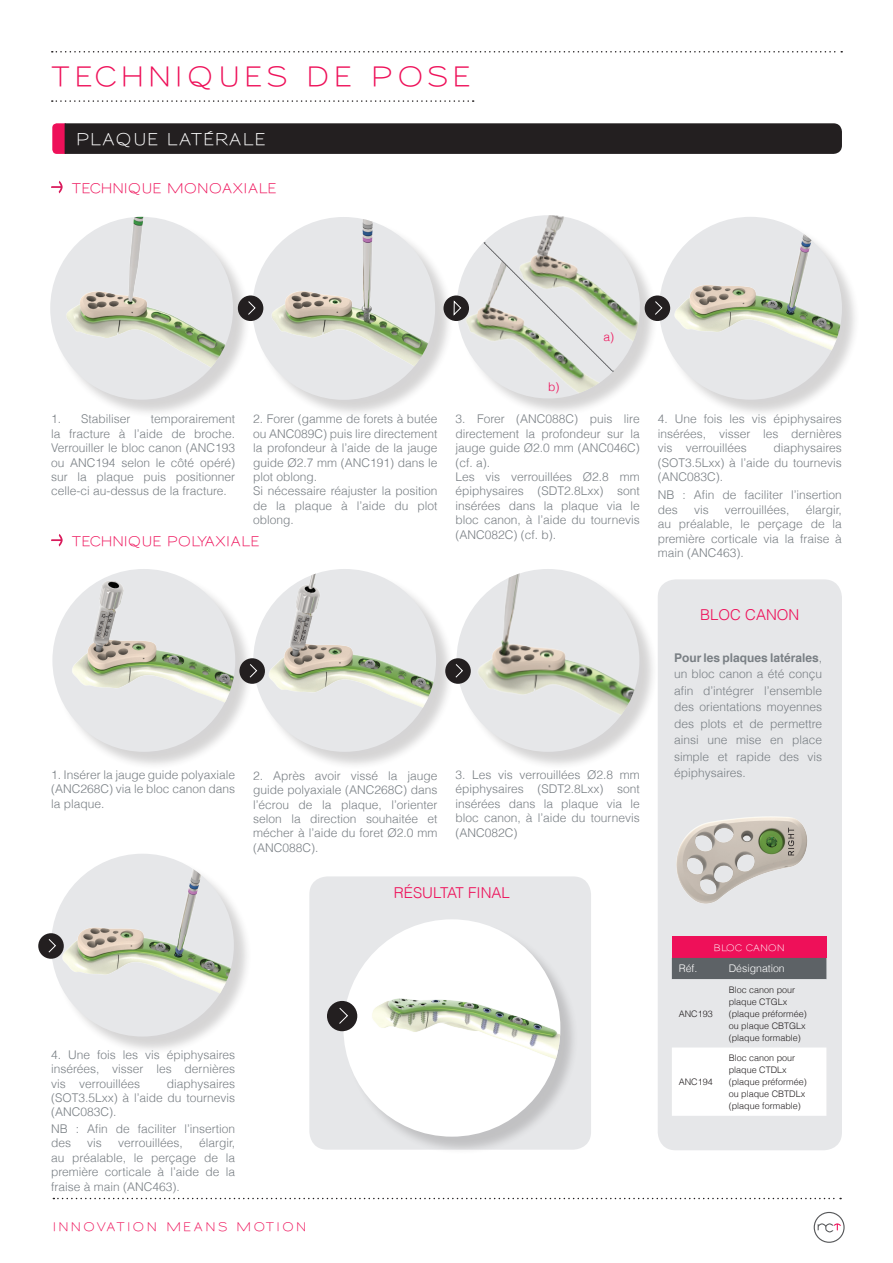
<style>
.page{position:relative;width:893px;height:1263px;background:#fff}
.page>*{position:absolute;margin:0;border:0;box-sizing:border-box;transform-origin:0 0}
.t1{font:600 27px "Sansumi";letter-spacing:.135em;color:#ee1059}
.t2{font:600 16.5px "Sansumi";letter-spacing:.075em;color:#fff}
.t3{font:300 15px "Helvetica";color:#ee1059}
.t4{font:600 13.5px "Sansumi";letter-spacing:-.005em;color:#ee1059}
.t5{font:300 12px/14.4px "Helvetica";color:#797f84;text-align:justify}
.t6{font:600 12px "Sansumi";letter-spacing:.175em;color:#ee1059}
.t7{font:300 12px "Helvetica";color:#ee1059}
.t8{font:300 10.5px "Helvetica";color:#fff}
.t9{font:300 9px/12px "Helvetica";color:#231f20}
.t10{font:600 9px "Sansumi";letter-spacing:.005em;color:#fff}
.s1{font-weight:700}
</style>
<div class="page">
<svg style="left:53px;top:1198px;width:788px;height:1px"></svg>
<svg style="left:814px;top:1212px;width:31px;height:31px"></svg>
<svg style="left:52px;top:123px;width:790px;height:31px;background:#292224"></svg>
<svg style="left:52px;top:100px;width:422px;height:2px"></svg>
<svg style="left:52px;top:51px;width:790px;height:2px"></svg>
<svg style="left:51px;top:181px;width:12px;height:12px"></svg>
<svg style="left:51px;top:534px;width:12px;height:12px"></svg>
<div style="left:459px;top:218px;width:199px;height:199px;background:#231f20;opacity:.19"></div>
<div style="left:255px;top:219px;width:199px;height:199px;background:#231f20;opacity:.19"></div>
<img style="left:261px;top:217px;width:174px;height:183px">
<div style="left:238px;top:295px;width:25px;height:26px;background:#231f20;border-radius:50%"></div>
<svg style="left:252px;top:304px;width:4px;height:8px"></svg>
<div style="left:52px;top:219px;width:200px;height:199px;background:#231f20;opacity:.19"></div>
<img style="left:56px;top:217px;width:177px;height:183px">
<div style="left:661px;top:219px;width:200px;height:199px;background:#231f20;opacity:.19"></div>
<img style="left:659px;top:217px;width:183px;height:183px;border-radius:91px">
<div style="left:645px;top:295px;width:25px;height:26px;background:#231f20;border-radius:50%"></div>
<svg style="left:443px;top:295px;width:26px;height:26px"></svg>
<svg style="left:448px;top:215px;width:215px;height:192px"></svg>
<div style="left:55px;top:571px;width:199px;height:199px;background:#231f20;opacity:.19"></div>
<img style="left:52px;top:569px;width:183px;height:183px;border-radius:91px">
<div style="left:255px;top:571px;width:200px;height:199px;background:#231f20;opacity:.19"></div>
<img style="left:253px;top:569px;width:183px;height:183px;border-radius:91px">
<div style="left:239px;top:658px;width:26px;height:26px;background:#231f20;border-radius:50%"></div>
<svg style="left:249px;top:664px;width:9px;height:14px"></svg>
<div style="left:459px;top:571px;width:199px;height:199px;background:#231f20;opacity:.19"></div>
<img style="left:465px;top:569px;width:174px;height:183px">
<div style="left:445px;top:658px;width:26px;height:26px;background:#231f20;border-radius:50%"></div>
<svg style="left:455px;top:664px;width:8px;height:14px"></svg>
<div style="left:53px;top:856px;width:200px;height:199px;background:#231f20;opacity:.19"></div>
<img style="left:51px;top:854px;width:183px;height:182px;border-radius:91px">
<div style="left:38px;top:933px;width:26px;height:26px;background:#231f20;border-radius:50%"></div>
<svg style="left:48px;top:939px;width:8px;height:14px"></svg>
<div style="left:309px;top:876px;width:282px;height:274px;background:#e6e7e9;border-radius:18px"></div>
<div style="left:346px;top:921px;width:233px;height:234px;background:#231f20;opacity:.19"></div>
<img style="left:343px;top:919px;width:217px;height:218px;border-radius:109px">
<div style="left:327px;top:1001px;width:30px;height:30px;background:#231f20;border-radius:50%"></div>
<svg style="left:339px;top:1008px;width:9px;height:16px"></svg>
<div style="left:658px;top:579px;width:184px;height:571px;background:#e6e7e9;border-radius:18px"></div>
<img style="left:676px;top:816px;width:132px;height:88px">
<div style="left:672px;top:936px;width:154px;height:22px;background:#ee1059"></div>
<svg style="left:672px;top:958px;width:154px;height:158px"></svg>
<p class="t1" style="left:51px;top:62px;width:422px">TECHNIQUES DE POSE</p>
<p class="t2" style="left:76px;top:130px;width:191px">PLAQUE LATÉRALE</p>
<p class="t4" style="left:72px;top:181px;width:206px">TECHNIQUE MONOAXIALE</p>
<p class="t7" style="left:603px;top:327px;width:12px">a)</p>
<p class="t7" style="left:548px;top:377px;width:13px">b)</p>
<p class="t5" style="left:51px;top:411px;width:186px;text-indent:100px">temporairement la fracture à l’aide de broche.<br>Verrouiller le bloc canon (ANC193 ou ANC194 selon le côté opéré) sur la plaque puis positionner celle-ci au-dessus de la fracture.</p>
<p class="t5" style="left:253px;top:411px;width:186px">2. Forer (gamme de forets à butée ou ANC089C) puis lire directement la profondeur à l’aide de la jauge guide Ø2.7 mm (ANC191) dans le plot oblong.</p>
<p class="t5" style="left:51px;top:411px;width:81px">1. Stabiliser</p>
<p class="t5" style="left:253px;top:483px;width:186px">Si nécessaire réajuster la position de la plaque à l’aide du plot oblong.</p>
<p class="t4" style="left:72px;top:534px;width:189px">TECHNIQUE POLYAXIALE</p>
<p class="t5" style="left:455px;top:411px;width:186px">3. Forer (ANC088C) puis lire directement la profondeur sur la jauge guide Ø2.0 mm (ANC046C) (cf. a).</p>
<p class="t5" style="left:455px;top:469px;width:186px">Les vis verrouillées Ø2.8 mm épiphysaires (SDT2.8Lxx) sont insérées dans la plaque via le bloc canon, à l’aide du tournevis (ANC082C) (cf. b).</p>
<p class="t5" style="left:658px;top:411px;width:186px">4. Une fois les vis épiphysaires insérées, visser les dernières vis verrouillées</p>
<p class="t5" style="left:658px;top:440px;width:186px;text-indent:116px">diaphysaires (SOT3.5Lxx) à l’aide du tournevis (ANC083C).</p>
<p class="t5" style="left:658px;top:487px;width:186px">NB : Afin de faciliter l’insertion des</p>
<p class="t5" style="left:658px;top:502px;width:186px;text-indent:148px">élargir, au préalable, le perçage de la première corticale via la fraise à main (ANC463).</p>
<p class="t5" style="left:694px;top:502px;width:16px">vis</p>
<p class="t5" style="left:725px;top:502px;width:66px">verrouillées,</p>
<p class="t5" style="left:51px;top:767px;width:186px">1. Insérer la jauge guide polyaxiale (ANC268C) via le bloc canon dans la plaque.</p>
<p class="t5" style="left:253px;top:768px;width:186px">2. Après avoir vissé la jauge guide polyaxiale (ANC268C) dans l’écrou de la plaque, l’orienter selon la direction souhaitée et mécher à l’aide du foret Ø2.0 mm (ANC088C).</p>
<p class="t5" style="left:455px;top:767px;width:186px">3. Les vis verrouillées Ø2.8 mm épiphysaires (SDT2.8Lxx) sont insérées dans la plaque via le bloc canon, à l’aide du tournevis (ANC082C)</p>
<p class="t5" style="left:51px;top:1047px;width:186px">4. Une fois les vis épiphysaires insérées, visser les dernières vis verrouillées</p>
<p class="t5" style="left:51px;top:1075px;width:186px;text-indent:116px">diaphysaires (SOT3.5Lxx) à l’aide du tournevis (ANC083C).</p>
<p class="t5" style="left:51px;top:1121px;width:186px">NB : Afin de faciliter l’insertion des</p>
<p class="t5" style="left:51px;top:1135px;width:186px;text-indent:148px">élargir, au préalable, le perçage de la première corticale à l’aide de la fraise à main (ANC463).</p>
<p class="t5" style="left:87px;top:1135px;width:16px">vis</p>
<p class="t5" style="left:118px;top:1135px;width:66px">verrouillées,</p>
<p class="t6" style="left:53px;top:1220px;width:256px">INNOVATION MEANS MOTION</p>
<p class="t3" style="left:394px;top:880px;width:117px">RÉSULTAT FINAL</p>
<p class="t3" style="left:700px;top:602px;width:101px">BLOC CANON</p>
<p class="t5" style="left:674px;top:649px;width:150px;line-height:16.5px"><span class="s1">Pour les plaques latérales</span>, un bloc canon a été conçu afin d’intégrer l’ensemble des orientations moyennes des plots et de permettre ainsi une mise en place simple et rapide des vis épiphysaires.</p>
<p class="t10" style="left:713px;top:943px;width:73px">BLOC CANON</p>
<p class="t8" style="left:679px;top:960px;width:20px">Réf.</p>
<p class="t8" style="left:729px;top:960px;width:58px">Désignation</p>
<p class="t9" style="left:679px;top:1007px;width:36px">ANC193</p>
<p class="t9" style="left:729px;top:983px;width:80px">Bloc canon pour plaque CTGLx (plaque préformée) ou plaque CBTGLx (plaque formable)</p>
<p class="t9" style="left:679px;top:1075px;width:36px">ANC194</p>
<p class="t9" style="left:729px;top:1051px;width:80px">Bloc canon pour plaque CTDLx (plaque préformée) ou plaque CBTDLx (plaque formable)</p>
</div>
